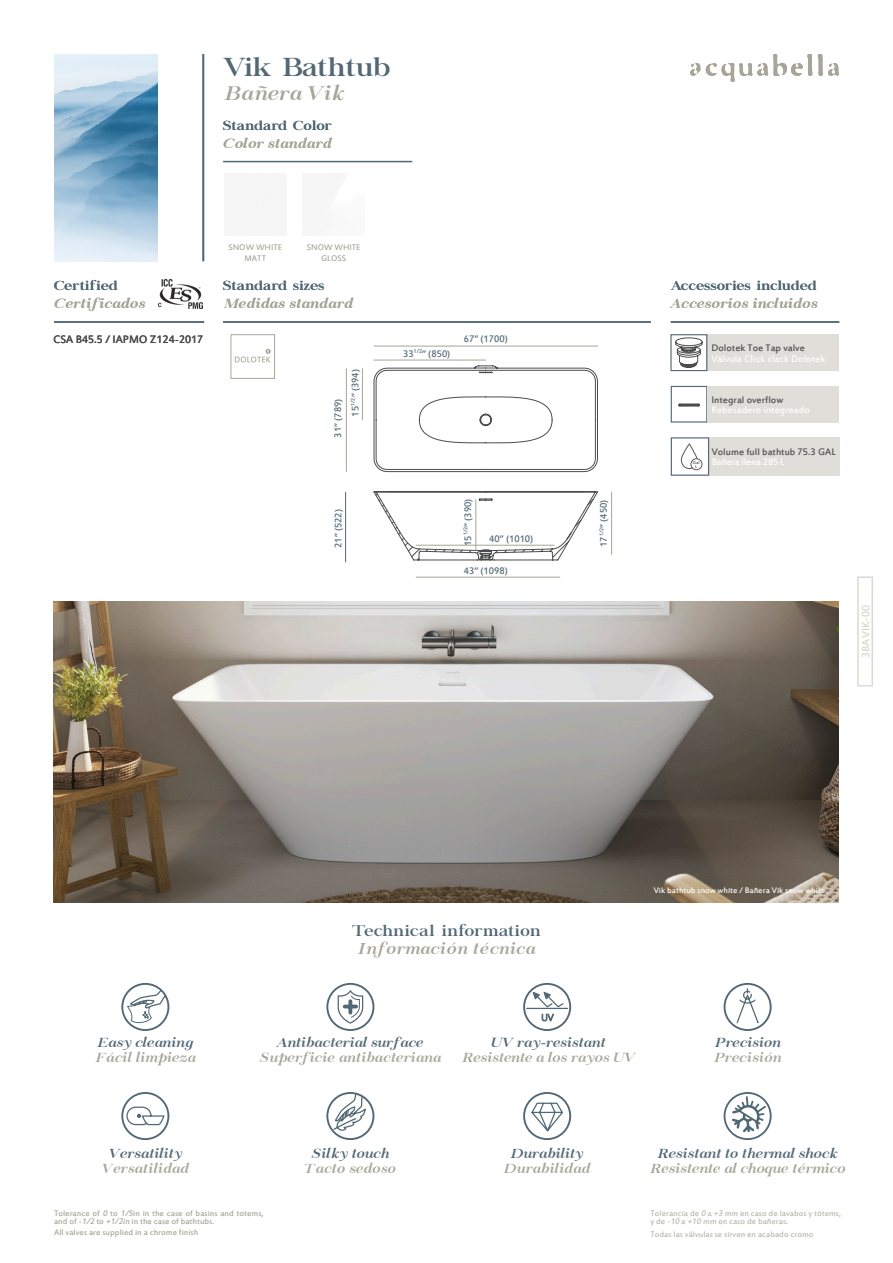
<style>
.page{position:relative;width:893px;height:1263px;background:#fff}
.page>*{position:absolute;margin:0;border:0;box-sizing:border-box;transform-origin:0 0}
.t1{font:25.8px "Chapaza";color:#526875;scale:1.16 1}
.t2{font:italic 19.35px "Chapaza Italic Ok";color:#a6a598;scale:1.16 1}
.t3{font:15.45px "Chapaza";letter-spacing:.02em;color:#526875;scale:1.16 1}
.t4{font:italic 15.45px "Chapaza Italic Ok";letter-spacing:.02em;color:#a6a598;scale:1.16 1}
.t5{font:italic 12.9px "Chapaza Italic Ok";letter-spacing:.01em;color:#a6a598;scale:1.16 1}
.t6{font:italic 12.9px "Chapaza Italic Ok";color:#526875;scale:1.16 1}
.t7{font:12.9px "Chapaza";letter-spacing:.02em;color:#526875;scale:1.16 1}
.t8{font:12px "Estrangelo Edessa";color:#4b4c4d}
.t9{font:12px "Estrangelo Edessa";color:#d7d6cd}
.t10{font:10.5px "Estrangelo Edessa";color:#526875}
.t11{font:10.5px "Estrangelo Edessa";color:#4b4c4d}
.t12{font:10.5px "Estrangelo Edessa";color:#fff}
.t13{font:10.5px "Estrangelo Edessa";letter-spacing:-.02em;color:#fff}
.t14{font:9px/7.5px "Estrangelo Edessa";color:#a6a598}
.t15{font:9px "Estrangelo Edessa";color:#fff}
.t16{font:4.95px "Estrangelo Edessa";color:#4b4c4d}
.s1{font-style:italic}
</style>
<div class="page">
<div style="left:230px;top:334px;width:45px;height:45px;border:1px solid #a6a598"></div>
<svg style="left:235px;top:349px;width:36px;height:13px"></svg>
<img style="left:159px;top:280px;width:44px;height:28px">
<div style="left:857px;top:576px;width:16px;height:110px;border:2px solid #dcdacf"></div>
<svg style="left:706px;top:54px;width:106px;height:28px"></svg>
<svg style="left:818px;top:54px;width:21px;height:22px"></svg>
<svg style="left:690px;top:63px;width:10px;height:13px"></svg>
<hr style="left:671px;top:321px;width:168px;height:2px;background:#526875">
<hr style="left:54px;top:321px;width:150px;height:2px;background:#526875">
<hr style="left:223px;top:321px;width:428px;height:2px;background:#526875">
<div style="left:121px;top:983px;width:48px;height:48px;border:2px solid #526875;border-radius:50%"></div>
<svg style="left:126px;top:989px;width:41px;height:35px"></svg>
<div style="left:326px;top:983px;width:48px;height:48px;border:2px solid #526875;border-radius:50%"></div>
<svg style="left:337px;top:988px;width:27px;height:37px"></svg>
<div style="left:121px;top:1092px;width:48px;height:48px;border:2px solid #526875;border-radius:50%"></div>
<svg style="left:126px;top:1106px;width:39px;height:20px"></svg>
<div style="left:523px;top:983px;width:48px;height:48px;border:2px solid #526875;border-radius:50%"></div>
<svg style="left:525px;top:991px;width:44px;height:30px"></svg>
<div style="left:724px;top:1092px;width:48px;height:48px;border:2px solid #526875;border-radius:50%"></div>
<svg style="left:730px;top:1095px;width:38px;height:39px"></svg>
<div style="left:326px;top:1092px;width:48px;height:48px;border:2px solid #526875;border-radius:50%"></div>
<svg style="left:333px;top:1093px;width:34px;height:39px"></svg>
<div style="left:523px;top:1092px;width:48px;height:48px;border:2px solid #526875;border-radius:50%"></div>
<svg style="left:530px;top:1101px;width:34px;height:33px"></svg>
<div style="left:724px;top:983px;width:48px;height:48px;border:2px solid #526875;border-radius:50%"></div>
<svg style="left:736px;top:987px;width:23px;height:36px"></svg>
<hr style="left:223px;top:161px;width:189px;height:1px;background:#526875">
<img style="left:53px;top:602px;width:786px;height:300px">
<hr style="left:203px;top:54px;width:1px;height:207px;background:#526875">
<img style="left:54px;top:54px;width:104px;height:207px">
<svg style="left:374px;top:365px;width:224px;height:107px"></svg>
<svg style="left:373px;top:491px;width:225px;height:70px"></svg>
<hr style="left:416px;top:577px;width:144px;height:1px;background:#a6a598">
<hr style="left:374px;top:346px;width:224px;height:1px;background:#a6a598">
<hr style="left:346px;top:369px;width:1px;height:102px;background:#a6a598">
<hr style="left:416px;top:545px;width:138px;height:1px;background:#a6a598">
<hr style="left:362px;top:369px;width:1px;height:51px;background:#a6a598">
<hr style="left:345px;top:492px;width:1px;height:70px;background:#526875">
<hr style="left:374px;top:360px;width:112px;height:1px;background:#a6a598">
<hr style="left:611px;top:492px;width:1px;height:62px;background:#a6a598">
<hr style="left:476px;top:500px;width:1px;height:50px;background:#a6a598">
<svg style="left:681px;top:403px;width:16px;height:4px"></svg>
<svg style="left:678px;top:403px;width:3px;height:4px"></svg>
<svg style="left:697px;top:403px;width:3px;height:4px"></svg>
<div style="left:671px;top:386px;width:36px;height:37px;border:1px solid #526875"></div>
<div style="left:707px;top:386px;width:132px;height:36px;background:#dfded8"></div>
<div style="left:707px;top:334px;width:132px;height:37px;background:#dfded8"></div>
<div style="left:670px;top:334px;width:37px;height:37px;border:1px solid #526875"></div>
<div style="left:709px;top:437px;width:130px;height:39px;background:#dfded8"></div>
<div style="left:671px;top:437px;width:38px;height:39px;border:1px solid #526875"></div>
<svg style="left:680px;top:443px;width:18px;height:26px"></svg>
<div style="left:691px;top:459px;width:11px;height:11px;background:#fff;border-radius:50%"></div>
<div style="left:691px;top:458px;width:11px;height:12px;border:1px solid #57585a;border-radius:50%"></div>
<svg style="left:675px;top:337px;width:27px;height:31px"></svg>
<div style="left:227px;top:174px;width:59px;height:60px;background:#f6f6f7"></div>
<p class="t1" style="left:223px;top:52px;width:145px">Vik Bathtub</p>
<p class="t2" style="left:223px;top:81px;width:106px">Bañera Vik</p>
<h3 class="t7" style="left:223px;top:118px;width:95px">Standard Color</h3>
<h3 class="t5" style="left:223px;top:135px;width:95px">Color standard</h3>
<h3 class="t7" style="left:54px;top:278px;width:56px">Certified</h3>
<h3 class="t5" style="left:54px;top:296px;width:80px">Certificados</h3>
<h3 class="t8" style="left:53px;top:333px;width:152px">CSA B45.5 / IAPMO Z124-2017</h3>
<p class="t14" style="left:228px;top:244px;width:55px">SNOW WHITE</p>
<p class="t14" style="left:244px;top:255px;width:23px">MATT</p>
<p class="t14" style="left:307px;top:244px;width:55px">SNOW WHITE</p>
<p class="t14" style="left:321px;top:255px;width:26px">GLOSS</p>
<h3 class="t7" style="left:223px;top:278px;width:89px">Standard sizes</h3>
<h3 class="t5" style="left:223px;top:295px;width:113px">Medidas standard</h3>
<p class="t10" style="left:333px;top:438px;width:40px;rotate:-90deg">31” (789)</p>
<p class="t10" style="left:350px;top:417px;width:49px;rotate:-90deg">15<sup>1/2</sup>” (394)</p>
<p class="t10" style="left:333px;top:548px;width:40px;rotate:-90deg">21” (522)</p>
<p class="t10" style="left:403px;top:348px;width:49px">33<sup>1/2</sup>” (850)</p>
<p class="t10" style="left:464px;top:333px;width:46px">67” (1700)</p>
<p class="t10" style="left:463px;top:546px;width:49px;rotate:-90deg">15<sup>1/2</sup>” (390)</p>
<p class="t10" style="left:489px;top:533px;width:46px">40” (1010)</p>
<p class="t10" style="left:464px;top:565px;width:46px">43” (1098)</p>
<p class="t10" style="left:598px;top:547px;width:49px;rotate:-90deg">17<sup>1/2</sup>” (450)</p>
<h3 class="t7" style="left:671px;top:278px;width:127px">Accessories included</h3>
<h3 class="t5" style="left:671px;top:296px;width:128px">Accesorios incluidos</h3>
<p class="t11" style="left:711px;top:343px;width:95px">Dolotek Toe Tap valve</p>
<p class="t12" style="left:711px;top:353px;width:115px">Válvula Click clack Dolotek</p>
<p class="t11" style="left:711px;top:394px;width:73px">Integral overflow</p>
<p class="t12" style="left:711px;top:405px;width:100px">Rebosadero integreado</p>
<p class="t16" style="left:693px;top:460px;width:8px">Gal</p>
<p class="t16" style="left:695px;top:464px;width:4px">L</p>
<p class="t11" style="left:712px;top:446px;width:126px">Volume full bathtub 75.3 GAL</p>
<p class="t13" style="left:712px;top:457px;width:74px">Bañera llena 285 L</p>
<p class="t9" style="left:860px;top:658px;width:54px;rotate:-90deg">3BAVIK-00</p>
<h3 class="t6" style="left:97px;top:1034px;width:84px">Easy cleaning</h3>
<h3 class="t5" style="left:95px;top:1049px;width:89px">Fácil limpieza</h3>
<h3 class="t3" style="left:352px;top:922px;width:164px">Technical information</h3>
<h3 class="t4" style="left:357px;top:939px;width:155px">Información técnica</h3>
<p class="t15" style="left:654px;top:886px;width:173px">Vik bathtub snow white / Bañera Vik snow white</p>
<h3 class="t6" style="left:277px;top:1034px;width:128px">Antibacterial surface</h3>
<h3 class="t5" style="left:259px;top:1049px;width:159px">Superficie antibacteriana</h3>
<h3 class="t6" style="left:491px;top:1034px;width:100px">UV ray-resistant</h3>
<h3 class="t5" style="left:461px;top:1049px;width:152px">Resistente a los rayos UV</h3>
<h3 class="t6" style="left:714px;top:1034px;width:59px">Precision</h3>
<h3 class="t5" style="left:713px;top:1049px;width:60px">Precisión</h3>
<h3 class="t6" style="left:109px;top:1146px;width:65px">Versatility</h3>
<h3 class="t5" style="left:102px;top:1161px;width:77px">Versatilidad</h3>
<p class="t14" style="left:54px;top:1210px;width:211px">Tolerance of <span class="s1">0</span> to <span class="s1">1/5</span>in in the case of basins and totems, and of <span class="s1">-1/2</span> to <span class="s1">+1/2in</span> in the case of bathtubs.</p>
<p class="t14" style="left:54px;top:1229px;width:146px">All valves are supplied in a chrome finish</p>
<h3 class="t6" style="left:311px;top:1146px;width:69px">Silky touch</h3>
<h3 class="t5" style="left:305px;top:1161px;width:80px">Tacto sedoso</h3>
<h3 class="t6" style="left:511px;top:1146px;width:64px">Durability</h3>
<h3 class="t5" style="left:504px;top:1161px;width:76px">Durabilidad</h3>
<h3 class="t6" style="left:657px;top:1146px;width:158px">Resistant to thermal shock</h3>
<h3 class="t5" style="left:649px;top:1161px;width:171px">Resistente al choque térmico</h3>
<p class="t14" style="left:650px;top:1210px;width:192px">Tolerancia de <span class="s1">0</span> a <span class="s1">+3 mm</span> en caso de lavabos y tótems, y de <span class="s1">-10</span> a <span class="s1">+10 mm</span> en caso de bañeras.</p>
<p class="t14" style="left:650px;top:1230px;width:165px">Todas las válvulas se sirven en acabado cromo</p>
</div>
